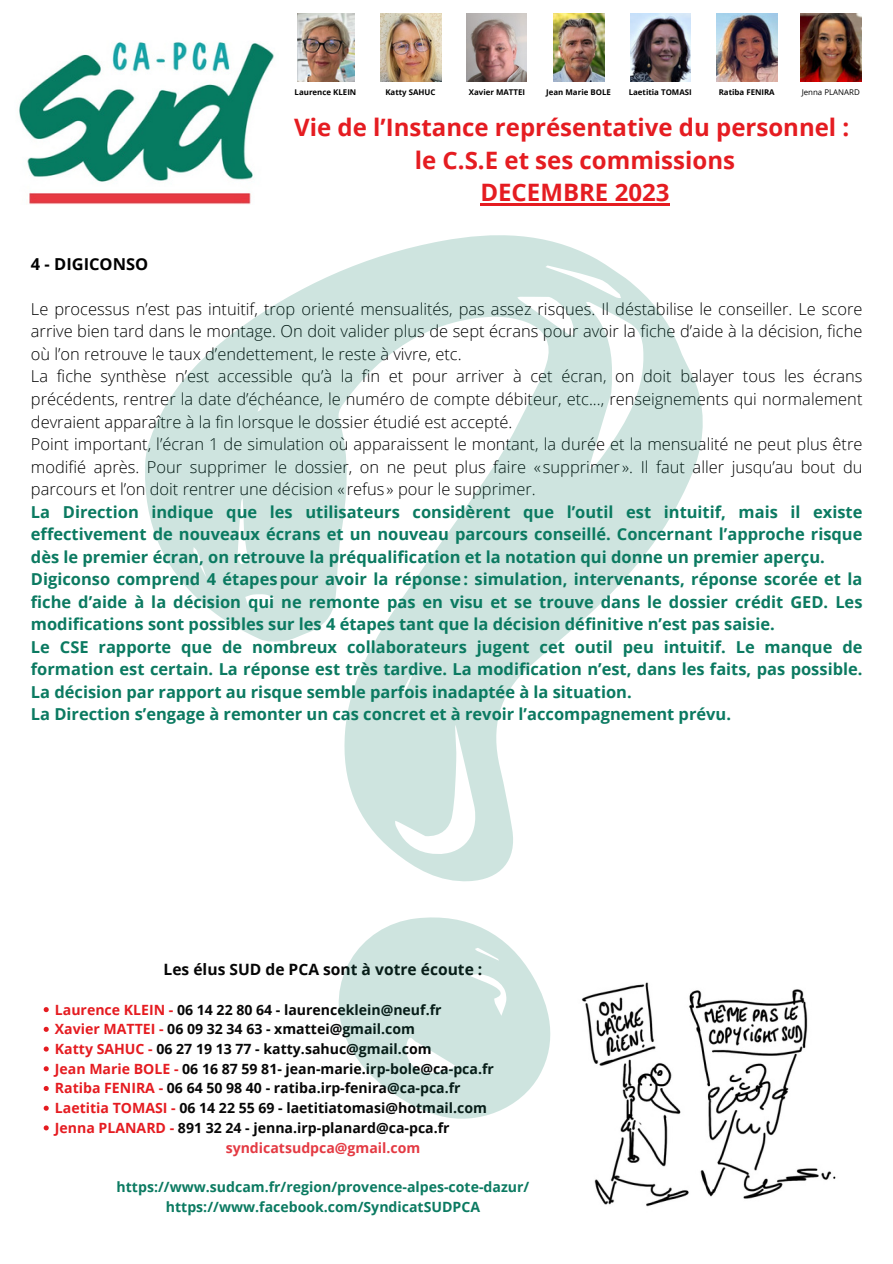
<style>
.page{position:relative;width:893px;height:1264px;background:#fff}
.page>*{position:absolute;margin:0;border:0;box-sizing:border-box;transform-origin:0 0}
.t1{font:700 24px/32.7px "Open Sans";color:#e51c21;text-align:center}
.t2{font:700 16.5px/22.5px "Open Sans";color:#0b7a61}
.t3{font:700 16.5px "Open Sans";color:#000}
.t4{font:700 15.6px "Open Sans";color:#060606}
.t5{font:700 14.1px "Open Sans";color:#060606}
.t6{font:700 14.1px/19.6px "Open Sans";color:#0b7a61;text-align:center}
.t7{font:700 14.1px "Open Sans";color:#e43a43}
.t8{font:700 7.95px "Open Sans";color:#000}
.t9{font:7.95px "Open Sans";color:#000}
.s1{font-weight:300;color:#000}
.s2{color:#e51c21}
</style>
<div class="page">
<img style="left:19px;top:42px;width:255px;height:163px">
<img style="left:581px;top:982px;width:255px;height:225px">
<img style="left:297px;top:13px;width:57px;height:69px">
<img style="left:467px;top:13px;width:59px;height:69px">
<img style="left:380px;top:13px;width:61px;height:69px">
<img style="left:630px;top:13px;width:61px;height:69px">
<img style="left:716px;top:13px;width:61px;height:69px">
<img style="left:553px;top:13px;width:51px;height:69px">
<svg style="left:44px;top:1007px;width:5px;height:5px"></svg>
<svg style="left:44px;top:1026px;width:5px;height:5px"></svg>
<svg style="left:44px;top:1046px;width:5px;height:5px"></svg>
<svg style="left:44px;top:1066px;width:5px;height:5px"></svg>
<svg style="left:44px;top:1086px;width:5px;height:4px"></svg>
<svg style="left:44px;top:1105px;width:5px;height:5px"></svg>
<svg style="left:44px;top:1125px;width:5px;height:5px"></svg>
<svg style="left:145px;top:235px;width:558px;height:647px"></svg>
<svg style="left:338px;top:917px;width:213px;height:202px;fill:#cee4df"></svg>
<hr style="left:480px;top:204px;width:189px;height:2px;background:#e51c21">
<img style="left:800px;top:13px;width:61px;height:69px">
<h6 class="t8" style="left:294px;top:86px;width:63px">Laurence KLEIN</h6>
<h6 class="t8" style="left:385px;top:86px;width:52px">Katty SAHUC</h6>
<h6 class="t8" style="left:469px;top:86px;width:58px">Xavier MATTEI</h6>
<h6 class="t8" style="left:546px;top:86px;width:66px">Jean Marie BOLE</h6>
<h6 class="t8" style="left:628px;top:86px;width:65px">Laetitia TOMASI</h6>
<h6 class="t8" style="left:718px;top:86px;width:58px">Ratiba FENIRA</h6>
<h5 class="t9" style="left:801px;top:86px;width:60px">Jenna PLANARD</h5>
<h6 class="t1" style="left:294px;top:110px;width:556px">Vie de l’Instance représentative du personnel : le C.S.E et ses commissions<br>DECEMBRE 2023</h6>
<p class="t3" style="left:31px;top:252px;width:119px">4 - DIGICONSO</p>
<p class="t2" style="left:31px;top:297px;width:833px"><span class="s1">Le processus n’est pas intuitif, trop orienté mensualités, pas assez risques. Il déstabilise le conseiller. Le score arrive bien tard dans le montage. On doit valider plus de sept écrans pour avoir la fiche d’aide à la décision, fiche où l’on retrouve le taux d’endettement, le reste à vivre, etc.<br>La fiche synthèse n’est accessible qu’à la fin et pour arriver à cet écran, on doit balayer tous les écrans précédents, rentrer la date d’échéance, le numéro de compte débiteur, etc..., renseignements qui normalement devraient apparaître à la fin lorsque le dossier étudié est accepté.<br>Point important, l’écran 1 de simulation où apparaissent le montant, la durée et la mensualité ne peut plus être modifié après. Pour supprimer le dossier, on ne peut plus faire « supprimer ». Il faut aller jusqu’au bout du parcours et l’on doit rentrer une décision « refus » pour le supprimer.<br></span>La Direction indique que les utilisateurs considèrent que l’outil est intuitif, mais il existe effectivement de nouveaux écrans et un nouveau parcours conseillé. Concernant l’approche risque dès le premier écran, on retrouve la préqualification et la notation qui donne un premier aperçu.<br>Digiconso comprend 4 étapespour avoir la réponse: simulation, intervenants, réponse scorée et la fiche d’aide à la décision qui ne remonte pas en visu et se trouve dans le dossier crédit GED. Les modifications sont possibles sur les 4 étapes tant que la décision définitive n’est pas saisie.<br>Le CSE rapporte que de nombreux collaborateurs jugent cet outil peu intuitif. Le manque de formation est certain. La réponse est très tardive. La modification n’est, dans les faits, pas possible.<br>La décision par rapport au risque semble parfois inadaptée à la situation.<br>La Direction s’engage à remonter un cas concret et à revoir l’accompagnement prévu.</p>
<p class="t4" style="left:164px;top:958px;width:320px">Les élus SUD de PCA sont à votre écoute :</p>
<p class="t5" style="left:55px;top:999px;width:388px"><span class="s2">Laurence KLEIN -</span> 06 14 22 80 64 - laurenceklein@neuf.fr</p>
<p class="t5" style="left:55px;top:1019px;width:361px"><span class="s2">Xavier MATTEI -</span> 06 09 32 34 63 - xmattei@gmail.com</p>
<p class="t5" style="left:55px;top:1038px;width:378px"><span class="s2">Katty SAHUC -</span> 06 27 19 13 77 - katty.sahuc@gmail.com</p>
<p class="t5" style="left:55px;top:1058px;width:440px"><span class="s2">Jean Marie BOLE -</span> 06 16 87 59 81- jean-marie.irp-bole@ca-pca.fr</p>
<h1 class="t5" style="left:55px;top:1078px;width:407px"><span class="s2">Ratiba FENIRA -</span> 06 64 50 98 40 - ratiba.irp-fenira@ca-pca.fr</h1>
<p class="t5" style="left:55px;top:1098px;width:433px"><span class="s2">Laetitia TOMASI -</span> 06 14 22 55 69 - laetitiatomasi@hotmail.com</p>
<h2 class="t5" style="left:55px;top:1117px;width:396px"><span class="s2">Jenna PLANARD -</span> 891 32 24 - jenna.irp-planard@ca-pca.fr</h2>
<h4 class="t7" style="left:226px;top:1137px;width:196px">syndicatsudpca@gmail.com</h4>
<h3 class="t6" style="left:117px;top:1176px;width:414px">https://www.sudcam.fr/region/provence-alpes-cote-dazur/ https://www.facebook.com/SyndicatSUDPCA</h3>
</div>
